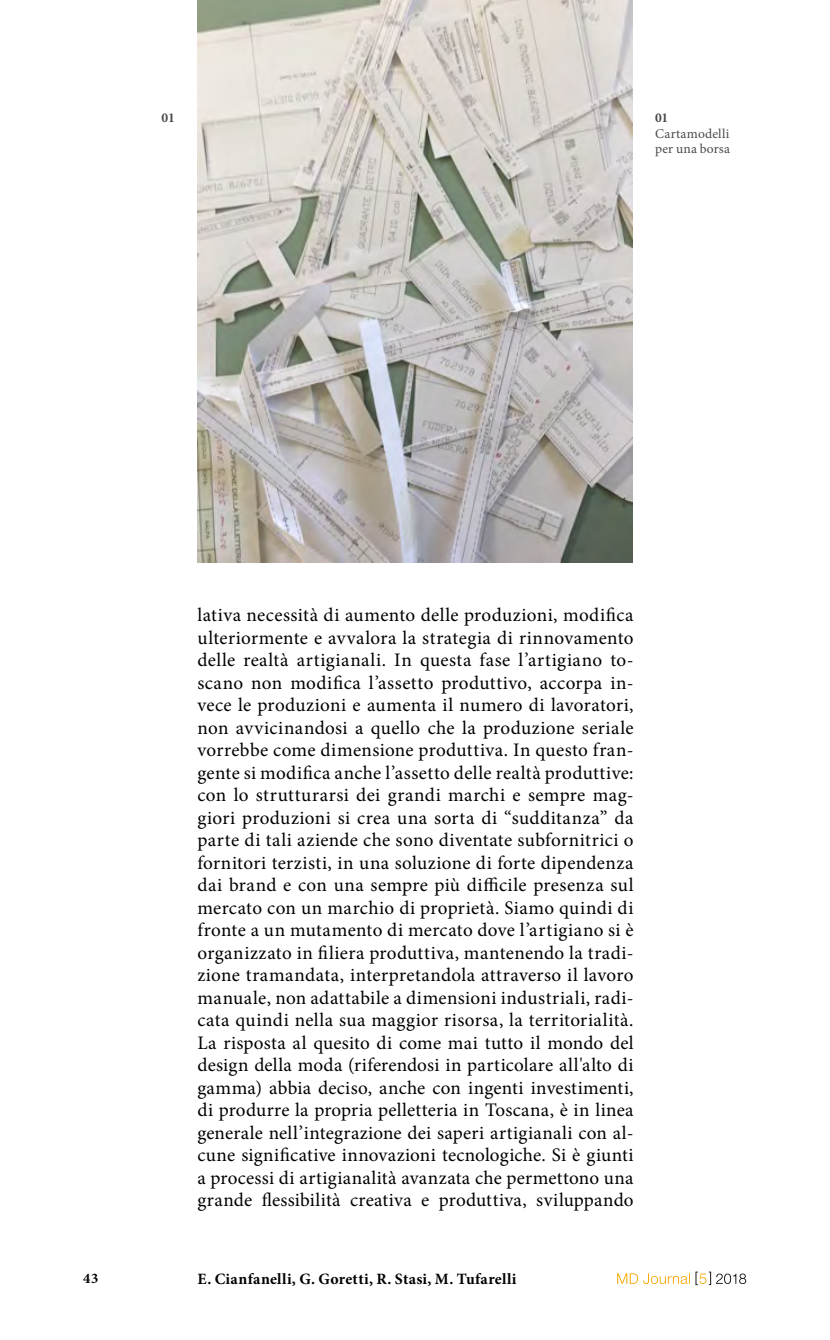
<style>
.page{position:relative;width:830px;height:1340px;background:#fff}
.page>*{position:absolute;margin:0;border:0;box-sizing:border-box;transform-origin:0 0}
.t1{font:19.12px/22.5px "Minion Pro";letter-spacing:.01em;color:#000;text-align:justify}
.t2{font:700 15.75px "Minion Pro";letter-spacing:.02em;color:#000}
.t3{font:700 14.62px "Minion Pro";color:#000}
.t4{font:13.5px/15.8px "Minion Pro";letter-spacing:.015em;color:#4a4a49}
.t5{font:700 13.5px "Minion Pro";color:#4a4a49}
</style>
<div class="page">
<svg style="left:617px;top:1273px;width:70px;height:10px"></svg>
<svg style="left:695px;top:1271px;width:50px;height:14px"></svg>
<img style="left:197px;top:0;width:435px;height:562px">
<p class="t5" style="left:161px;top:109px;width:15px">01</p>
<p class="t5" style="left:654px;top:108px;width:15px">01</p>
<p class="t4" style="left:654px;top:126px;width:76px">Cartamodelli per una borsa</p>
<p class="t1" style="left:197px;top:604px;width:437px">lativa necessità di aumento delle produzioni, modifica ulteriormente e avvalora la strategia di rinnovamento delle realtà artigianali. In questa fase l’artigiano to&shy;scano non modifica l’assetto produttivo, accorpa in&shy;vece le produzioni e aumenta il numero di lavoratori, non avvicinandosi a quello che la produzione seriale vorrebbe come dimensione produttiva. In questo fran&shy;gente si modifica anche l’assetto delle realtà produttive: con lo strutturarsi dei grandi marchi e sempre mag&shy;giori produzioni si crea una sorta di “sudditanza” da parte di tali aziende che sono diventate subfornitrici o fornitori terzisti, in una soluzione di forte dipendenza dai brand e con una sempre più difficile presenza sul mercato con un marchio di proprietà. Siamo quindi di fronte a un mutamento di mercato dove l’artigiano si è organizzato in filiera produttiva, mantenendo la tradi&shy;zione tramandata, interpretandola attraverso il lavoro manuale, non adattabile a dimensioni industriali, radi&shy;cata quindi nella sua maggior risorsa, la territorialità.<br>La risposta al quesito di come mai tutto il mondo del design della moda (riferendosi in particolare all'alto di gamma) abbia deciso, anche con ingenti investimenti, di produrre la propria pelletteria in Toscana, è in linea generale nell’integrazione dei saperi artigianali con al&shy;cune significative innovazioni tecnologiche. Si è giunti a processi di artigianalità avanzata che permettono una grande flessibilità creativa e produttiva, sviluppando</p>
<p class="t3" style="left:83px;top:1268px;width:17px">43</p>
<p class="t2" style="left:197px;top:1267px;width:320px">E. Cianfanelli, G. Goretti, R. Stasi, M. Tufarelli</p>
</div>
